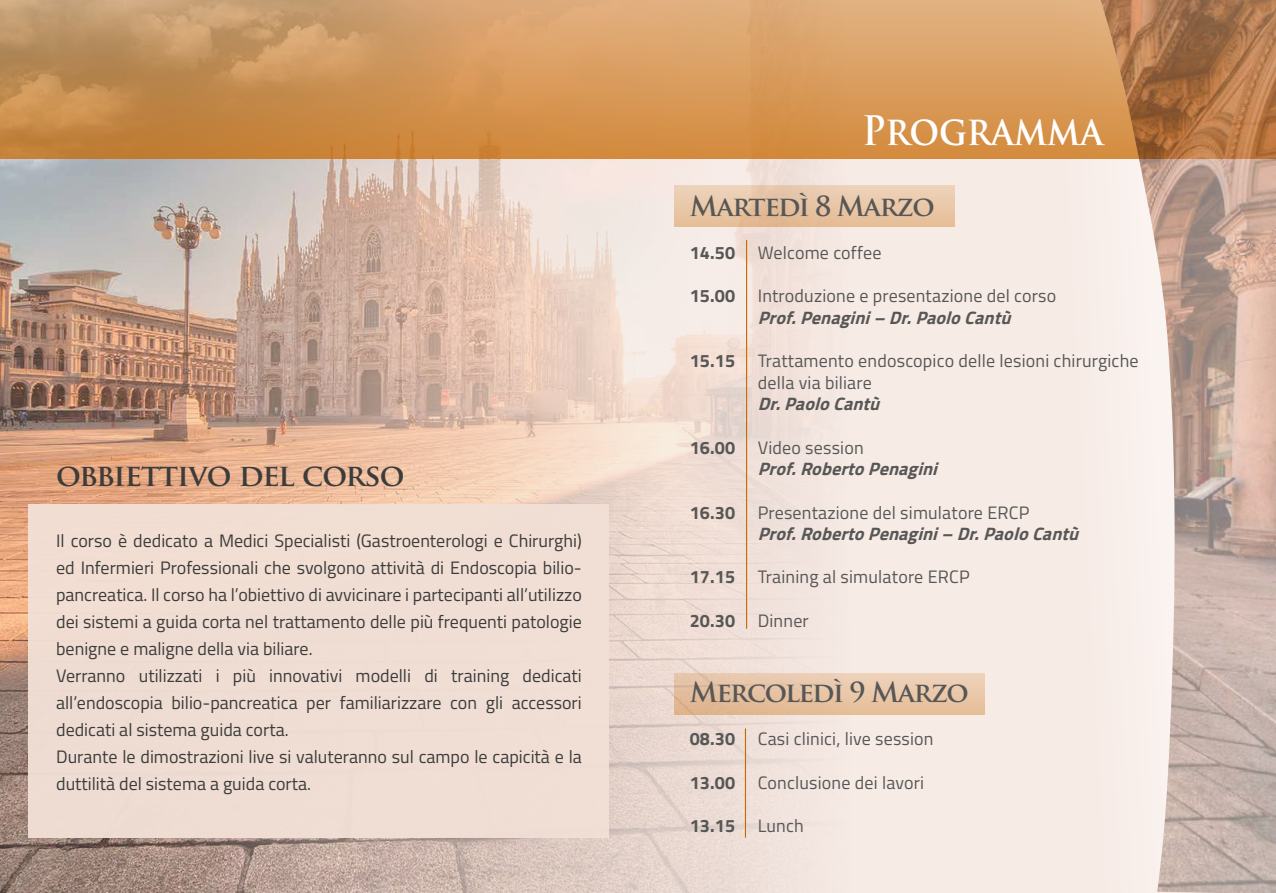
<style>
.page{position:relative;width:1276px;height:893px;background:#fff}
.page>*{position:absolute;margin:0;border:0;box-sizing:border-box;transform-origin:0 0}
.t1{font:700 39.6px "Trajan Pro";letter-spacing:-.01em;color:#fff;scale:.91 1}
.t2{font:700 30px "Trajan Pro";letter-spacing:-.03em;color:#3c3c3b}
.t3{font:700 27px "Trajan Pro";letter-spacing:-.05em;color:#575756}
.t4{font:18px/27px "Titillium Web";color:#3c3c3b}
.t5{font:18px/21.6px "Titillium Web";letter-spacing:.01em;color:#575756}
.t6{font:italic 700 18px/21.6px "Titillium Web";color:#575756}
.t7{font:700 18px "Titillium Web";color:#575756}
.s1{font-weight:700}
.s2{font-weight:700;font-style:italic}
.s3{font-style:normal}
.s4{font-weight:400;font-style:normal}
.s5{font-weight:400}
</style>
<div class="page">
<img style="left:0;top:159px;width:1074px;height:734px">
<div style="left:674px;top:673px;width:310px;height:42px;background:linear-gradient(to bottom,#ebcfb7,#e3ba93)"></div>
<hr style="left:746px;top:240px;width:1px;height:389px;background:#c76800">
<hr style="left:745px;top:728px;width:1px;height:110px;background:#c76800">
<div style="left:674px;top:185px;width:281px;height:42px;background:linear-gradient(to bottom,#ecd1ba,#e4bb94)"></div>
<svg style="left:0;top:0;width:1074px;height:159px;background:#d1975a"></svg>
<svg style="left:1074px;top:0;width:24px;height:893px;background:#f2dece"></svg>
<img style="left:1098px;top:0;width:178px;height:893px">
<div style="left:29px;top:504px;width:580px;height:334px;background:#f2e0d6"></div>
<h2 class="t2" style="left:56px;top:456px;width:350px">obbiettivo del corso</h2>
<p class="t4" style="left:56px;top:526px;width:527px">Il corso è dedicato a Medici Specialisti (Gastroenterologi e Chirurghi) ed Infermieri Professionali che svolgono attività di Endoscopia bilio&shy;pancreatica. Il corso ha l’obiettivo di avvicinare i partecipanti all’utilizzo dei sistemi a guida corta nel trattamento delle più frequenti patologie benigne e maligne della via biliare.<br>Verranno utilizzati i più innovativi modelli di training dedicati all’endoscopia bilio-pancreatica per familiarizzare con gli accessori dedicati al sistema guida corta.<br>Durante le dimostrazioni live si valuteranno sul campo le capicità e la duttilità del sistema a guida corta.</p>
<h1 class="t1" style="left:862px;top:106px;width:266px">Programma</h1>
<h3 class="t3" style="left:689px;top:189px;width:246px">Martedì 8 Marzo</h3>
<p class="t5" style="left:689px;top:241px;width:193px"><span class="s1">14.50</span> Welcome coffee</p>
<p class="t5" style="left:757px;top:284px;width:300px;text-indent:-68px"><span class="s1">15.00</span> Introduzione e presentazione del corso<br><span class="s2">Prof.Penagini–Dr.PaoloCantù</span></p>
<p class="t5" style="left:757px;top:349px;width:382px;text-indent:-68px"><span class="s1">15.15</span> Trattamento endoscopico delle lesioni chirurgiche della via biliare</p>
<p class="t6" style="left:757px;top:392px;width:130px">Dr.PaoloCantù</p>
<p class="t6" style="left:757px;top:436px;width:188px;text-indent:-68px"><span class="s3">16.00</span> <span class="s4">Video session<br></span>Prof.RobertoPenagini</p>
<p class="t6" style="left:757px;top:500px;width:329px;text-indent:-68px"><span class="s3">16.30</span> <span class="s4">Presentazione del simulatore ERCP<br></span>Prof.RobertoPenagini–Dr.PaoloCantù</p>
<p class="t5" style="left:689px;top:565px;width:281px"><span class="s1">17.15</span> Training al simulatore ERCP</p>
<p class="t5" style="left:689px;top:608px;width:121px"><span class="s1">20.30</span> Dinner</p>
<h3 class="t3" style="left:689px;top:675px;width:281px">Mercoledì 9 Marzo</h3>
<p class="t5" style="left:689px;top:727px;width:245px"><span class="s1">08.30</span> Casi clinici, live session</p>
<p class="t5" style="left:689px;top:770px;width:236px"><span class="s1">13.00</span> Conclusione dei lavori</p>
<p class="t7" style="left:689px;top:812px;width:116px">13.15 <span class="s5">Lunch</span></p>
</div>
